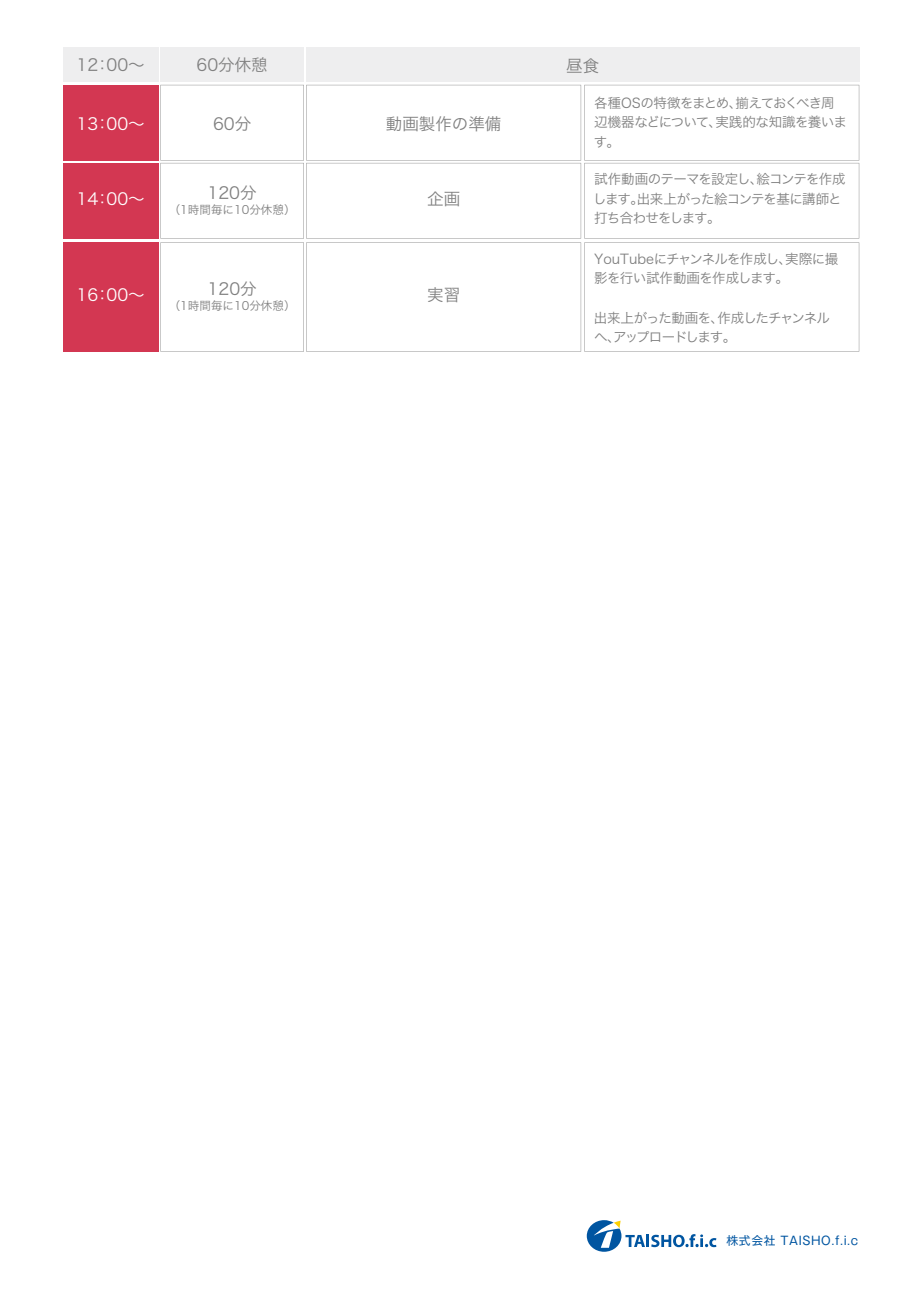
<style>
.page{position:relative;width:919px;height:1289px;background:#fff}
.page>*{position:absolute;margin:0;border:0;box-sizing:border-box;transform-origin:0 0}
.t1{font:16.5px "Hira Kaku Pro W3";color:#808080}
.t2{font:16.5px "Hira Kaku Pro W3";color:#fff}
.t3{font:13.5px/19.5px "Hira Kaku Pro W3";letter-spacing:-.055em;color:#808080}
.t4{font:13.5px/19.5px "Hira Kaku Pro W3";letter-spacing:-.075em;color:#808080}
.t5{font:11.7px "Gothic MB101 Pr 6 N";letter-spacing:.05em;color:#0055a1}
.t6{font:11.55px "Hira Kaku Pro W3";color:#808080}
</style>
<div class="page">
<div style="left:63px;top:85px;width:95px;height:75px;background:#d33752"></div>
<div style="left:63px;top:163px;width:95px;height:75px;background:#d33752"></div>
<div style="left:63px;top:47px;width:95px;height:34px;background:#eeeeef"></div>
<div style="left:306px;top:47px;width:553px;height:34px;background:#eeeeef"></div>
<div style="left:160px;top:47px;width:144px;height:34px;background:#eeeeef"></div>
<div style="left:63px;top:242px;width:95px;height:109px;background:#d33752"></div>
<svg style="left:160px;top:85px;width:699px;height:266px"></svg>
<svg style="left:586px;top:1220px;width:130px;height:31px"></svg>
<p class="t1" style="left:77px;top:50px;width:70px">12：00～</p>
<p class="t1" style="left:196px;top:50px;width:73px">60分休憩</p>
<p class="t1" style="left:566px;top:51px;width:34px">昼食</p>
<p class="t2" style="left:77px;top:109px;width:70px">13：00～</p>
<p class="t1" style="left:213px;top:109px;width:40px">60分</p>
<p class="t1" style="left:386px;top:109px;width:117px">動画製作の準備</p>
<p class="t2" style="left:76px;top:184px;width:70px">14：00～</p>
<p class="t1" style="left:208px;top:178px;width:51px">120分</p>
<p class="t1" style="left:427px;top:184px;width:34px">企画</p>
<p class="t6" style="left:169px;top:199px;width:128px">（1時間毎に10分休憩）</p>
<p class="t2" style="left:77px;top:280px;width:70px">16：00～</p>
<p class="t1" style="left:208px;top:274px;width:51px">120分</p>
<p class="t1" style="left:427px;top:280px;width:34px">実習</p>
<p class="t6" style="left:169px;top:295px;width:128px">（1時間毎に10分休憩）</p>
<p class="t3" style="left:593px;top:92px;width:255px">各種OSの特徴をまとめ、揃えておくべき周辺機器などについて、実践的な知識を養います。</p>
<p class="t3" style="left:593px;top:169px;width:254px">試作動画のテーマを設定し、絵コンテを作成します。出来上がった絵コンテを基に講師と打ち合わせをします。</p>
<p class="t3" style="left:594px;top:248px;width:245px">YouTubeにチャンネルを作成し、実際に撮影を行い試作動画を作成します。</p>
<p class="t4" style="left:594px;top:307px;width:237px">出来上がった動画を、作成したチャンネルへ、アップロードします。</p>
<p class="t5" style="left:726px;top:1231px;width:133px">株式会社 TAISHO.f.i.c</p>
</div>
